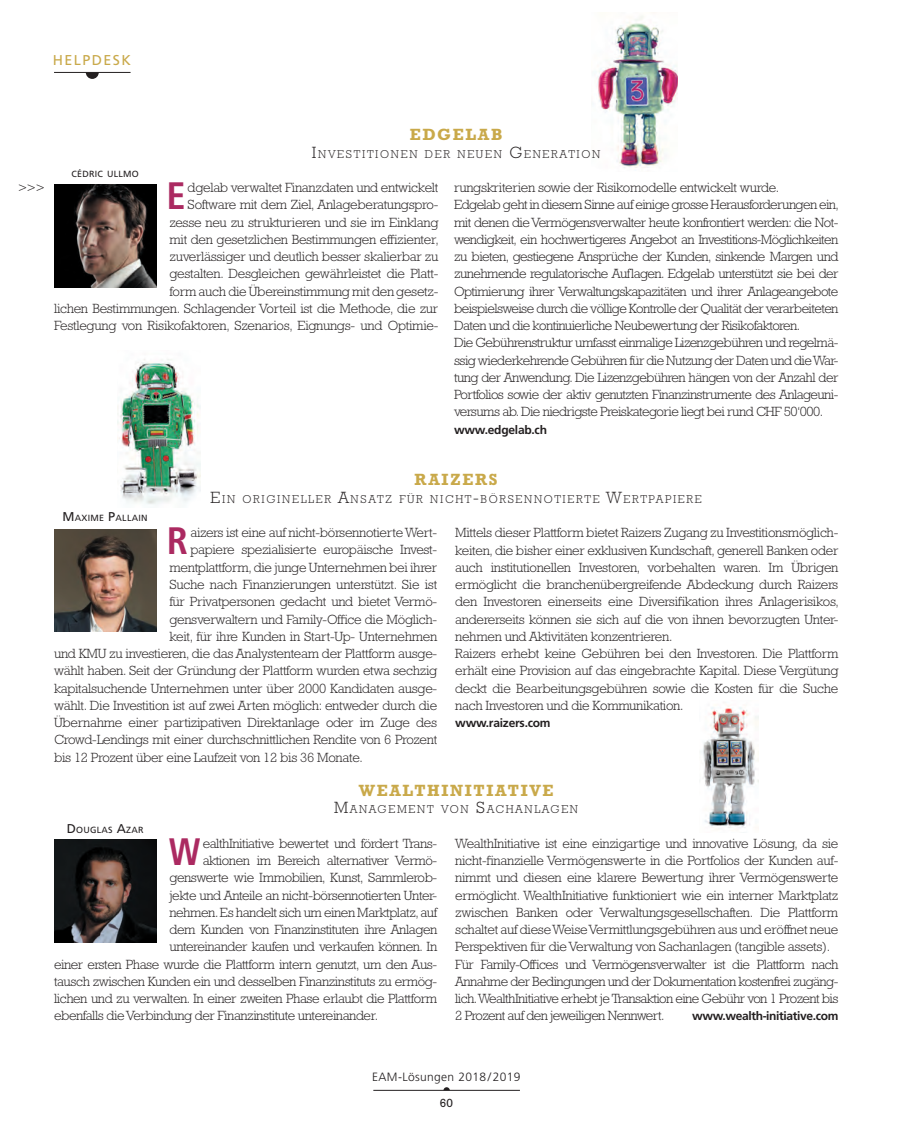
<style>
.page{position:relative;width:915px;height:1140px;background:#fff}
.page>*{position:absolute;margin:0;border:0;box-sizing:border-box;transform-origin:0 0}
.t1{font:700 condensed 38.25px "Frutiger LT";color:#ab2a61}
.t2{font:700 16.5px "Rockwell";letter-spacing:.1em;color:#c9a94a}
.t3{font:14.25px "Frutiger LT";letter-spacing:.1em;color:#c9a94a}
.t4{font:300 13.5px/17.2px "Rockwell";letter-spacing:-.02em;color:#231f20;text-align:justify}
.t5{font:700 12px "Frutiger LT";letter-spacing:-.02em;color:#231f20}
.t6{font:300 12px "Frutiger LT";letter-spacing:.03em;color:#231f20}
.t7{font:12px "Rockwell";color:#231f20}
.t8{font:300 11.55px "Rockwell";letter-spacing:.145em;color:#231f20}
.t9{font:8.85px "Frutiger LT";letter-spacing:.03em;color:#231f20}
.s1{font-size:16.5px}
.s2{font-size:12.75px}
</style>
<div class="page">
<img style="left:596px;top:16px;width:81px;height:152px">
<img style="left:701px;top:706px;width:56px;height:124px">
<img style="left:117px;top:359px;width:83px;height:146px">
<hr style="left:54px;top:72px;width:76px;height:1px;background:#231f20">
<svg style="left:86px;top:73px;width:13px;height:6px"></svg>
<img style="left:54px;top:184px;width:103px;height:103px">
<img style="left:54px;top:529px;width:103px;height:102px">
<img style="left:54px;top:840px;width:103px;height:102px">
<hr style="left:373px;top:1090px;width:146px;height:1px;background:#231f20">
<svg style="left:443px;top:1087px;width:6px;height:3px"></svg>
<p class="t3" style="left:53px;top:51px;width:80px">HELPDESK</p>
<p class="t4" style="left:18px;top:179px;width:28px">&gt;&gt;&gt;</p>
<p class="t9" style="left:71px;top:168px;width:69px">CÉDRIC ULLMO</p>
<p class="t2" style="left:409px;top:125px;width:94px">EDGELAB</p>
<p class="t8" style="left:312px;top:147px;width:290px"><span class="s1">I</span>NVESTITIONEN DER NEUEN <span class="s1">G</span>ENERATION</p>
<p class="t1" style="left:166px;top:173px;width:21px">E</p>
<p class="t4" style="left:54px;top:179px;width:386px;text-align:right">dgelab verwaltet Finanzdaten und entwickelt<br>Software mit dem Ziel, Anlageberatungspro-<br>zesse neu zu strukturieren und sie im Einklang<br>mit den gesetzlichen Bestimmungen effizienter,<br>zuverlässiger und deutlich besser skalierbar zu<br>gestalten. Desgleichen gewährleistet die Platt-<br>form auch die Übereinstimmung mit den gesetz-<br>lichen Bestimmungen. Schlagender Vorteil ist die Methode, die zur Festlegung von Risikofaktoren, Szenarios, Eignungs- und Optimie-</p>
<p class="t4" style="left:454px;top:179px;width:326px">rungskriterien sowie der Risikomodelle entwickelt wurde.</p>
<p class="t4" style="left:454px;top:196px;width:386px">Edgelab geht in diesem Sinne auf einige grosse Herausforderungen ein, mit denen die Vermögensverwalter heute konfrontiert werden: die Not&shy;wendigkeit, ein hochwertigeres Angebot an Investitions-Möglichkeiten zu bieten, gestiegene Ansprüche der Kunden, sinkende Margen und zunehmende regulatorische Auflagen. Edgelab unterstützt sie bei der Optimierung ihrer Verwaltungskapazitäten und ihrer Anlageangebote beispielsweise durch die völlige Kontrolle der Qualität der verarbeiteten Daten und die kontinuierliche Neubewertung der Risikofaktoren.</p>
<p class="t4" style="left:454px;top:334px;width:385px">Die Gebührenstruktur umfasst einmalige Lizenzgebühren und regelmä&shy;ssig wiederkehrende Gebühren für die Nutzung der Daten und die War&shy;tung der Anwendung. Die Lizenzgebühren hängen von der Anzahl der Portfolios sowie der aktiv genutzten Finanzinstrumente des Anlageuni&shy;versums ab. Die niedrigste Preiskategorie liegt bei rund CHF 50‘000.</p>
<p class="t5" style="left:454px;top:422px;width:94px">www.edgelab.ch</p>
<p class="t2" style="left:414px;top:470px;width:84px">RAIZERS</p>
<p class="t9" style="left:63px;top:513px;width:86px"><span class="s2">M</span> AXIME <span class="s2">P</span>ALLAIN</p>
<p class="t8" style="left:210px;top:492px;width:59px"><span class="s1">E</span>IN ORIGI</p>
<p class="t8" style="left:282px;top:492px;width:421px">NELLER <span class="s1">A</span>NSATZ FÜR NICHT<span class="s1">-</span>BÖRSENNOTIERTE <span class="s1">W</span>ERTPAPIERE</p>
<p class="t1" style="left:167px;top:518px;width:23px">R</p>
<p class="t4" style="left:190px;top:524px;width:248px">aizers ist eine auf nicht-börsennotierte Wert-</p>
<p class="t4" style="left:190px;top:541px;width:248px">papiere spezialisierte europäische Invest-</p>
<p class="t4" style="left:169px;top:558px;width:269px">mentplattform, die junge Unternehmen bei ihrer</p>
<p class="t4" style="left:169px;top:576px;width:269px">Suche nach Finanzierungen unterstützt. Sie ist</p>
<p class="t4" style="left:169px;top:593px;width:269px">für Privatpersonen gedacht und bietet Vermö-</p>
<p class="t4" style="left:169px;top:610px;width:269px">gensverwaltern und Family-Office die Möglich-</p>
<p class="t4" style="left:169px;top:627px;width:269px">keit, für ihre Kunden in Start-Up- Unternehmen</p>
<p class="t4" style="left:54px;top:645px;width:384px">und KMU zu investieren, die das Analystenteam der Plattform ausge-</p>
<p class="t4" style="left:54px;top:662px;width:384px">wählt haben. Seit der Gründung der Plattform wurden etwa sechzig</p>
<p class="t4" style="left:54px;top:679px;width:384px">kapitalsuchende Unternehmen unter über 2000 Kandidaten ausge-</p>
<p class="t4" style="left:54px;top:696px;width:384px">wählt. Die Investition ist auf zwei Arten möglich: entweder durch die</p>
<p class="t4" style="left:54px;top:714px;width:384px">Übernahme einer partizipativen Direktanlage oder im Zuge des</p>
<p class="t4" style="left:54px;top:731px;width:384px">Crowd-Lendings mit einer durchschnittlichen Rendite von 6 Prozent</p>
<p class="t4" style="left:54px;top:748px;width:310px">bis 12 Prozent über eine Laufzeit von 12 bis 36 Monate.</p>
<p class="t4" style="left:455px;top:524px;width:385px">Mittels dieser Plattform bietet Raizers Zugang zu Investitionsmöglich&shy;keiten, die bisher einer exklusiven Kundschaft, generell Banken oder auch institutionellen Investoren, vorbehalten waren. Im Übrigen ermöglicht die branchenübergreifende Abdeckung durch Raizers den Investoren einerseits eine Diversifikation ihres Anlagerisikos, andererseits können sie sich auf die von ihnen bevorzugten Unter&shy;nehmen und Aktivitäten konzentrieren.</p>
<p class="t4" style="left:455px;top:645px;width:384px">Raizers erhebt keine Gebühren bei den Investoren. Die Plattform erhält eine Provision auf das eingebrachte Kapital. Diese Vergütung deckt die Bearbeitungsgebühren sowie die Kosten für die Suche nach Investoren und die Kommunikation.</p>
<p class="t5" style="left:455px;top:716px;width:97px">www.raizers.com</p>
<p class="t9" style="left:67px;top:824px;width:78px"><span class="s2">D</span>OUGLAS <span class="s2">A</span>ZAR</p>
<p class="t2" style="left:358px;top:780px;width:196px">WEALTHINITIATIVE</p>
<p class="t8" style="left:334px;top:803px;width:245px"><span class="s1">M</span>ANAGEMENT VON <span class="s1">S</span>ACHANLAGEN</p>
<p class="t1" style="left:169px;top:829px;width:33px">W</p>
<p class="t4" style="left:203px;top:834px;width:236px">ealthInitiative bewertet und fördert Trans-</p>
<p class="t4" style="left:203px;top:852px;width:236px">aktionen im Bereich alternativer Vermö-</p>
<p class="t4" style="left:169px;top:869px;width:269px">genswerte wie Immobilien, Kunst, Sammlerob-</p>
<p class="t4" style="left:169px;top:886px;width:269px">jekte und Anteile an nicht-börsennotierten Unter-</p>
<p class="t4" style="left:169px;top:903px;width:269px">nehmen. Es handelt sich um einen Marktplatz, auf</p>
<p class="t4" style="left:169px;top:921px;width:269px">dem Kunden von Finanzinstituten ihre Anlagen</p>
<p class="t4" style="left:169px;top:938px;width:269px">untereinander kaufen und verkaufen können. In</p>
<p class="t4" style="left:54px;top:955px;width:384px">einer ersten Phase wurde die Plattform intern genutzt, um den Aus-</p>
<p class="t4" style="left:54px;top:972px;width:384px">tausch zwischen Kunden ein und desselben Finanzinstituts zu ermög-</p>
<p class="t4" style="left:54px;top:990px;width:384px">lichen und zu verwalten. In einer zweiten Phase erlaubt die Plattform</p>
<p class="t4" style="left:54px;top:1007px;width:325px">ebenfalls die Verbindung der Finanzinstitute untereinander.</p>
<p class="t4" style="left:455px;top:834px;width:384px">WealthInitiative ist eine einzigartige und innovative Lösung, da sie nicht-finanzielle Vermögenswerte in die Portfolios der Kunden auf&shy;nimmt und diesen eine klarere Bewertung ihrer Vermögenswerte ermöglicht. WealthInitiative funktioniert wie ein interner Marktplatz zwischen Banken oder Verwaltungsgesellschaften. Die Plattform schaltet auf diese Weise Vermittlungsgebühren aus und eröffnet neue Perspektiven für die Verwaltung von Sachanlagen (tangible assets).</p>
<p class="t4" style="left:455px;top:955px;width:384px">Für Family-Offices und Vermögensverwalter ist die Plattform nach Annahme der Bedingungen und der Dokumentation kostenfrei zugäng&shy;lich. WealthInitiative erhebt je Transaktion eine Gebühr von 1 Prozent bis 2 Prozent auf den jeweiligen Nennwert.</p>
<p class="t5" style="left:692px;top:1009px;width:148px">www.wealth-initiative.com</p>
<p class="t6" style="left:372px;top:1070px;width:150px">EAM-Lösungen 2018/ 2019</p>
<p class="t7" style="left:440px;top:1096px;width:15px">60</p>
</div>
